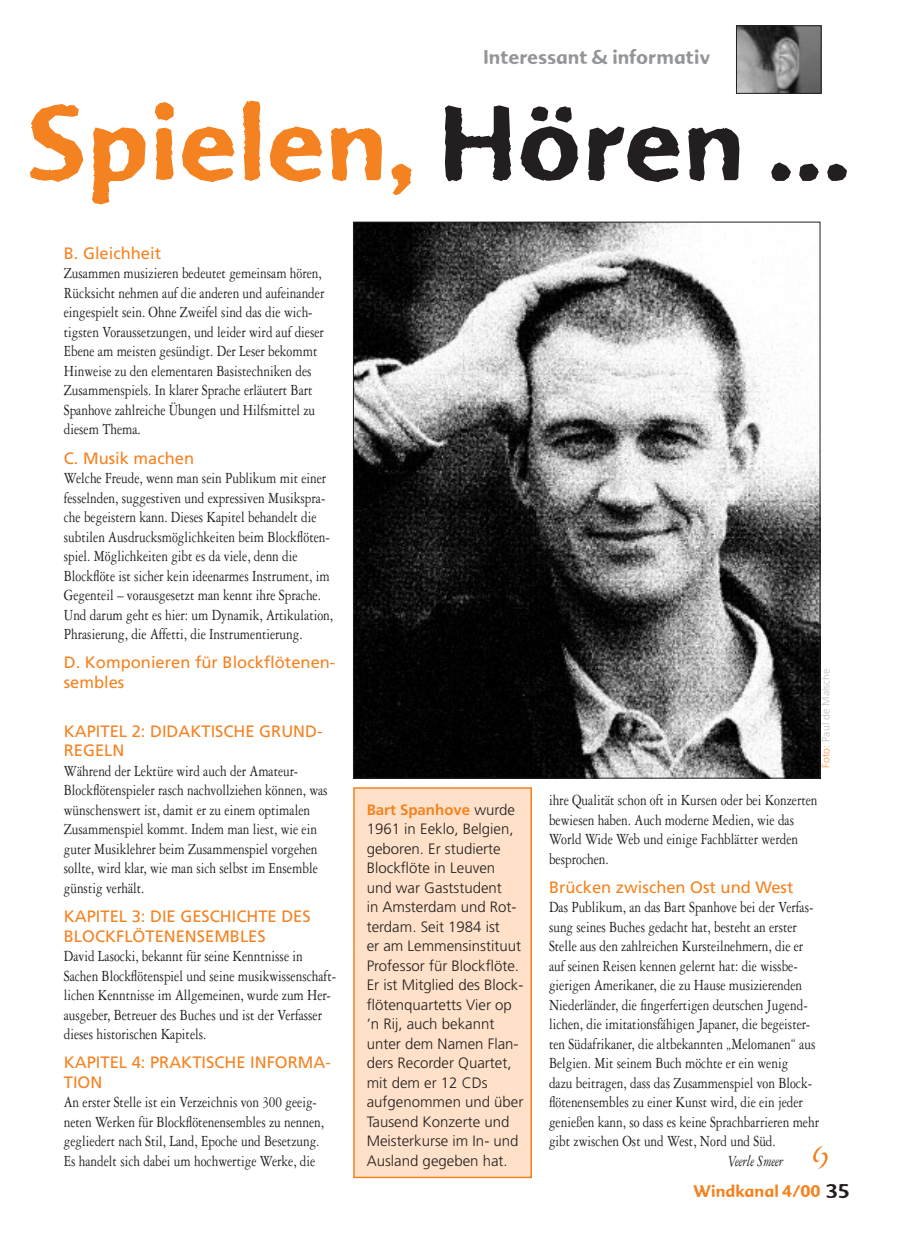
<style>
.page{position:relative;width:915px;height:1242px;background:#fff}
.page>*{position:absolute;margin:0;border:0;box-sizing:border-box;transform-origin:0 0}
.t1{font:105px "Advert Rough Three";color:#f58220}
.t2{font:19.5px "Advert Rough Three";color:#939598}
.t3{font:19.5px "Advert Rough Three";color:#231f20}
.t4{font:16.5px/19.5px "Garamond Three";color:#231f20;scale:.8 1}
.t5{font:16.5px/19.5px "Frutiger";color:#f58220}
.t6{font:16.5px "Advert Rough Three";color:#f58220}
.t7{font:italic 16.5px "Garamond Three";color:#231f20;scale:.8 1}
.t8{font:300 15px/19.5px "Frutiger";color:#231f20}
.t9{font:300 10.5px "Frutiger";color:#bcbdc0}
.s1{color:#231f20}
.s2{font-family:"Frutiger";color:#f58220}
.s3{font-weight:700;color:#f58220}
.s4{color:#f79848}
</style>
<div class="page">
<img style="left:738px;top:28px;width:81px;height:64px">
<div style="left:736px;top:26px;width:85px;height:68px;border:1px solid #231f20"></div>
<img style="left:355px;top:224px;width:463px;height:552px">
<div style="left:354px;top:788px;width:177px;height:389px;background:#fee1c8"></div>
<div style="left:353px;top:787px;width:178px;height:391px;border:2px solid #f58220"></div>
<img style="left:813px;top:1145px;width:13px;height:24px">
<p class="t2" style="left:483px;top:45px;width:229px">Interessant &amp; informativ</p>
<p class="t1" style="left:25px;top:80px;width:827px">Spielen, <span class="s1">Hören …</span></p>
<p class="t4" style="left:64px;top:244px;width:327px"><span class="s2">B. Gleichheit<br></span>Zusammen musizieren bedeutet gemeinsam hören, Rücksicht nehmen auf die anderen und aufeinander eingespielt sein. Ohne Zweifel sind das die wich&shy;tigsten Voraussetzungen, und leider wird auf dieser Ebene am meisten gesündigt. Der Leser bekommt Hinweise zu den elementaren Basistechniken des Zusammenspiels. In klarer Sprache erläutert Bart Spanhove zahlreiche Übungen und Hilfsmittel zu diesem Thema.</p>
<p class="t4" style="left:64px;top:449px;width:338px"><span class="s2">C. Musik machen<br></span>Welche Freude, wenn man sein Publikum mit einer fesselnden, suggestiven und expressiven Musikspra&shy;che begeistern kann. Dieses Kapitel behandelt die subtilen Ausdrucksmöglichkeiten beim Blockflöten&shy;spiel. Möglichkeiten gibt es da viele, denn die Blockflöte ist sicher kein ideenarmes Instrument, im Gegenteil – vorausgesetzt man kennt ihre Sprache.<br>Und darum geht es hier: um Dynamik, Artikulation, Phrasierung, die Affetti, die Instrumentierung.</p>
<p class="t5" style="left:64px;top:653px;width:273px">D. Komponieren für Blockflötenen&shy;sembles</p>
<p class="t4" style="left:64px;top:722px;width:331px"><span class="s2">KAPITEL 2: DIDAKTISCHE GRUND-REGELN<br></span>Während der Lektüre wird auch der Amateur-Blockflötenspieler rasch nachvollziehen können, was wünschenswert ist, damit er zu einem optimalen Zusammenspiel kommt. Indem man liest, wie ein guter Musiklehrer beim Zusammenspiel vorgehen sollte, wird klar, wie man sich selbst im Ensemble günstig verhält.</p>
<p class="t4" style="left:64px;top:907px;width:342px"><span class="s2">KAPITEL 3: DIE GESCHICHTE DES BLOCKFLÖTENENSEMBLES<br></span>David Lasocki, bekannt für seine Kenntnisse in Sachen Blockflötenspiel und seine musikwissenschaft&shy;lichen Kenntnisse im Allgemeinen, wurde zum Her&shy;ausgeber, Betreuer des Buches und ist der Verfasser dieses historischen Kapitels.</p>
<p class="t4" style="left:64px;top:1053px;width:335px"><span class="s2">KAPITEL 4: PRAKTISCHE INFORMA-TION<br></span>An erster Stelle ist ein Verzeichnis von 300 geeig&shy;neten Werken für Blockflötenensembles zu nennen, gegliedert nach Stil, Land, Epoche und Besetzung.<br>Es handelt sich dabei um hochwertige Werke, die</p>
<p class="t8" style="left:366px;top:800px;width:158px"><span class="s3">Bart Spanhove</span> wurde<br>1961 in Eeklo, Belgien, geboren. Er studierte<br>Blockflöte in Leuven und war Gaststudent<br>in Amsterdam und Rot&shy;terdam. Seit 1984 ist<br>er am Lemmensinstituut<br>Professor für Blockflöte.<br>Er ist Mitglied des Block&shy;flötenquartetts Vier op ’n Rij, auch bekannt unter dem Namen Flan&shy;ders Recorder Quartet, mit dem er 12 CDs aufgenommen und über<br>Tausend Konzerte und<br>Meisterkurse im In- und<br>Ausland gegeben hat.</p>
<p class="t9" style="left:819px;top:767px;width:100px;rotate:-90deg"><span class="s4">Foto:</span> Paul de Malsche</p>
<p class="t4" style="left:549px;top:790px;width:337px">ihre Qualität schon oft in Kursen oder bei Konzerten bewiesen haben. Auch moderne Medien, wie das World Wide Web und einige Fachblätter werden besprochen.</p>
<p class="t5" style="left:549px;top:877px;width:246px">Brücken zwischen Ost und West</p>
<p class="t4" style="left:549px;top:897px;width:332px">Das Publikum, an das Bart Spanhove bei der Verfas-</p>
<p class="t4" style="left:549px;top:917px;width:311px">sung seines Buches gedacht hat, besteht an erster</p>
<p class="t4" style="left:549px;top:936px;width:319px">Stelle aus den zahlreichen Kursteilnehmern, die er</p>
<p class="t4" style="left:549px;top:956px;width:312px">auf seinen Reisen kennen gelernt hat: die wissbe-</p>
<p class="t4" style="left:549px;top:975px;width:318px">gierigen Amerikaner, die zu Hause musizierenden</p>
<p class="t4" style="left:549px;top:995px;width:325px">Niederländer, die fingerfertigen deutschen Jugend-</p>
<p class="t4" style="left:549px;top:1014px;width:328px">lichen, die imitationsfähigen Japaner, die begeister-</p>
<p class="t4" style="left:549px;top:1034px;width:334px">ten Südafrikaner, die altbekannten „Melomanen“ aus</p>
<p class="t4" style="left:549px;top:1053px;width:300px">Belgien. Mit seinem Buch möchte er ein wenig</p>
<p class="t4" style="left:549px;top:1073px;width:330px">dazu beitragen, dass das Zusammenspiel von Block-</p>
<p class="t4" style="left:549px;top:1092px;width:319px">flötenensembles zu einer Kunst wird, die ein jeder</p>
<p class="t4" style="left:549px;top:1112px;width:339px">genießen kann, so dass es keine Sprachbarrieren mehr</p>
<p class="t4" style="left:549px;top:1131px;width:285px">gibt zwischen Ost und West, Nord und Süd.</p>
<p class="t7" style="left:727px;top:1152px;width:70px">Veerle Smeer</p>
<p class="t6" style="left:693px;top:1181px;width:129px">Windkanal 4/00</p>
<p class="t3" style="left:825px;top:1179px;width:25px">35</p>
</div>
